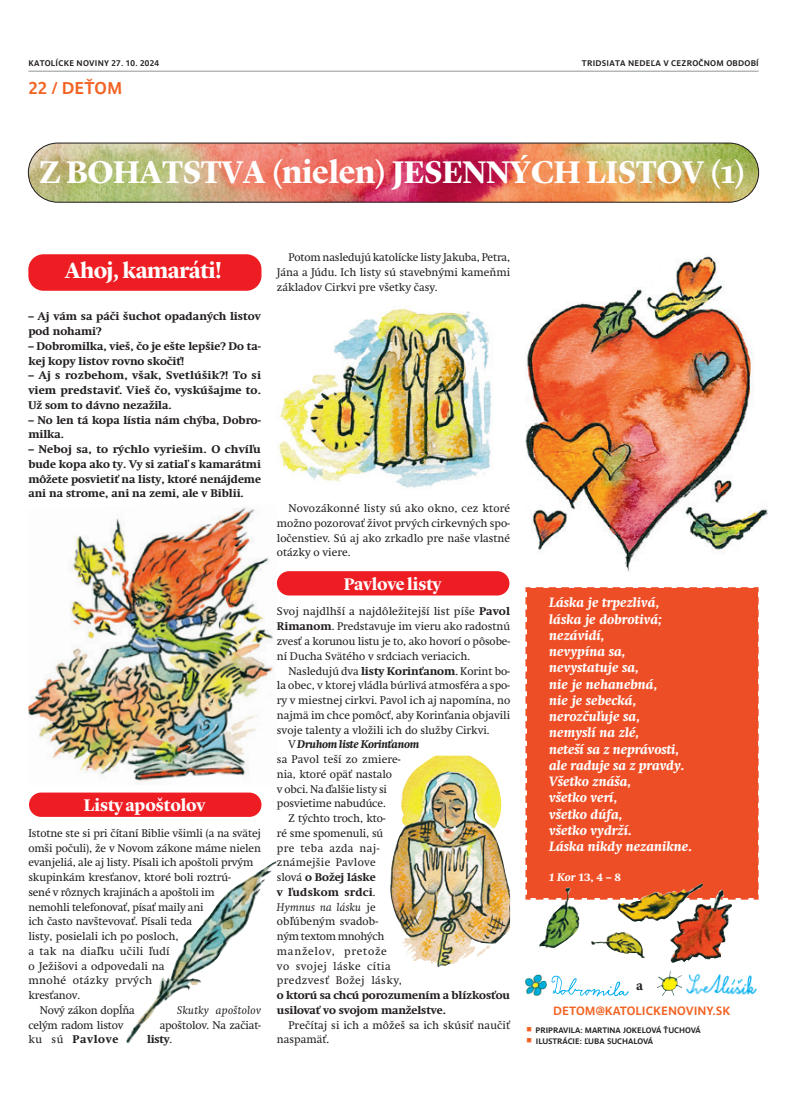
<style>
.page{position:relative;width:787px;height:1099px;background:#fff}
.page>*{position:absolute;margin:0;border:0;box-sizing:border-box;transform-origin:0 0}
.KN-TITUL_29_pt_NOVY{font:700 32.5px "Lyon Display";letter-spacing:-.01em;color:#fff}
.KN-TITUKY_20_pt_NOVY{font:700 22.5px "Lyon Display";letter-spacing:-.02em;color:#fff}
.KN-TITULOK_14_pt{font:700 17.5px "Lyon Display";letter-spacing:-.005em;color:#fff}
.KN-ZAHLAVIE-PAGINA{font:700 16.88px "Parisine Pro Gris";letter-spacing:.005em;color:#f26424}
.t1{font:700 15px "Minion Pro";color:#231f20}
.KN-TEXT{font:italic 700 13.75px/16.2px "Swift Neue LT Pro";color:#fff}
.KN-MALE_ZAHLAVIE_RED{font:700 11.88px "Parisine Pro Gris";letter-spacing:.005em;color:#f26424}
.KN-TEXT_ODSADENY{font:11.38px/14.8px "Swift Neue LT Pro";letter-spacing:.005em;color:#231f20;text-align:justify}
.KN-TEXT-2{font:11.38px/14.8px "Swift Neue LT Pro";letter-spacing:-.01em;color:#231f20}
.KN-TEXT-3{font:700 11.38px/14.8px "Swift Neue LT Pro";color:#231f20}
.KN-TEXT_ODSADENY-2{font:11.38px/14.8px "Swift Neue LT Pro";letter-spacing:.025em;color:#231f20}
.KN-TEXT_ODSADENY-3{font:11.38px "Swift Neue LT Pro";letter-spacing:-.015em;color:#231f20}
.KN-TEXT_ODSADENY-4{font:700 11.38px "Swift Neue LT Pro";letter-spacing:.05em;color:#231f20}
.KN-TEXT_ODSADENY-5{font:italic 11.38px "Swift Neue LT Pro";letter-spacing:.035em;color:#231f20}
.KN-TEXT-4{font:700 11.38px "Swift Neue LT Pro";color:#fff}
.KN-ZAHLAVIE-CIERNA{font:700 8.12px "Parisine Pro Gris";letter-spacing:.03em;color:#231f20}
.KN-autor-maly-bez_ciary{font:700 7.88px "Parisine Pro Gris";color:#231f20}
.s1{font-weight:400}
.s2{font-weight:700}
.s3{font-weight:700;font-style:italic}
.s4{font-style:italic}
.s5{font-family:"Minion Pro";font-weight:400;font-size:15px;color:#f26424}
</style>
<div class="page">
<hr style="left:28px;top:71px;width:730px;height:1px;background:#939598">
<img style="left:657px;top:971px;width:22px;height:25px">
<img style="left:679px;top:973px;width:79px;height:22px">
<img style="left:551px;top:975px;width:78px;height:22px">
<img style="left:525px;top:974px;width:22px;height:22px">
<img style="left:28px;top:507px;width:249px;height:278px">
<div style="left:28px;top:254px;width:233px;height:37px;background:#ee1d23;border-radius:15px"></div>
<img style="left:28px;top:143px;width:730px;height:59px;border-radius:30px">
<div style="left:28px;top:143px;width:730px;height:59px;border:1px solid #231f20;border-radius:30px"></div>
<div style="left:29px;top:792px;width:232px;height:24px;background:#ee1d23;border-radius:12px"></div>
<div style="left:277px;top:571px;width:232px;height:24px;background:#ee1d23;border-radius:12px"></div>
<img style="left:126px;top:861px;width:151px;height:182px">
<img style="left:279px;top:308px;width:213px;height:180px">
<img style="left:390px;top:755px;width:120px;height:212px">
<img style="left:525px;top:256px;width:242px;height:315px">
<div style="left:525px;top:587px;width:234px;height:313px;background:#ee4e26"></div>
<img style="left:539px;top:883px;width:195px;height:79px">
<p class="KN-ZAHLAVIE-CIERNA" style="left:28px;top:57px;width:132px">KATOLÍCKE NOVINY 27. 10. 2024</p>
<p class="KN-ZAHLAVIE-CIERNA" style="left:582px;top:57px;width:178px">TRIDSIATA NEDEĽA V CEZROČNOM OBDOBÍ</p>
<p class="KN-ZAHLAVIE-PAGINA" style="left:28px;top:75px;width:96px">22 / DEŤOM</p>
<p class="KN-TITUL_29_pt_NOVY" style="left:40px;top:147px;width:708px">Z BOHATSTVA (nielen) JESENNÝCH LISTOV (1)</p>
<p class="KN-TITUKY_20_pt_NOVY" style="left:65px;top:254px;width:158px">Ahoj, kamaráti!</p>
<p class="KN-TEXT-3" style="left:28px;top:309px;width:234px">– Aj vám sa páči šuchot opadaných listov pod nohami?</p>
<p class="KN-TEXT-3" style="left:28px;top:338px;width:234px">– Dobromilka, vieš, čo je ešte lepšie? Do ta&shy;kej kopy listov rovno skočiť!</p>
<p class="KN-TEXT-3" style="left:28px;top:368px;width:234px;text-align:justify">– Aj s rozbehom, však, Svetlúšik?! To si viem predstaviť. Vieš čo, vyskúšajme to.<br>Už som to dávno nezažila.</p>
<p class="KN-TEXT-3" style="left:28px;top:412px;width:234px">– No len tá kopa lístia nám chýba, Dobro&shy;milka.</p>
<p class="KN-TEXT-3" style="left:28px;top:442px;width:234px;text-align:justify">– Neboj sa, to rýchlo vyriešim. O chvíľu bude kopa ako ty. Vy si zatiaľ s kamarátmi môžete posvietiť na listy, ktoré nenájdeme ani na strome, ani na zemi, ale v Biblii.</p>
<p class="KN-TITULOK_14_pt" style="left:84px;top:792px;width:123px">Listy apoštolov</p>
<p class="KN-TEXT-2" style="left:28px;top:825px;width:234px">Istotne ste si pri čítaní Biblie všimli (a na svätej omši počuli), že v Novom zákone máme nielen evanjeliá, ale aj listy. Písali ich apoštoli prvým skupinkám kresťanov, ktoré boli roztrú-<br>sené v rôznych krajinách a apoštoli im<br>nemohli telefonovať, písať maily ani<br>ich často navštevovať. Písali teda<br>listy, posielali ich po posloch,<br>a tak na diaľku učili ľudí<br>o Ježišovi a odpovedali na<br>mnohé otázky prvých<br>kresťanov.</p>
<p class="KN-TEXT_ODSADENY-3" style="left:40px;top:1003px;width:96px">Nový zákon dopĺňa</p>
<p class="KN-TEXT_ODSADENY-5" style="left:177px;top:1003px;width:85px">Skutky apoštolov</p>
<p class="KN-TEXT_ODSADENY-3" style="left:28px;top:1018px;width:97px">celým radom listov</p>
<p class="KN-TEXT_ODSADENY" style="left:160px;top:1017px;width:103px">apoštolov. Na začiat-</p>
<p class="KN-TEXT_ODSADENY-4" style="left:28px;top:1032px;width:92px"><span class="s1">ku sú</span> Pavlove</p>
<p class="KN-TEXT_ODSADENY-4" style="left:147px;top:1032px;width:27px">listy<span class="s1">.</span></p>
<p class="KN-TEXT_ODSADENY" style="left:277px;top:250px;width:235px;text-indent:12px">Potom nasledujú katolícke listy Jakuba, Petra, Jána a Júdu. Ich listy sú stavebnými kameňmi základov Cirkvi pre všetky časy.</p>
<p class="KN-TEXT_ODSADENY" style="left:277px;top:501px;width:235px;text-indent:12px">Novozákonné listy sú ako okno, cez ktoré možno pozorovať život prvých cirkevných spo&shy;ločenstiev. Sú aj ako zrkadlo pre naše vlastné otázky o viere.</p>
<p class="KN-TITULOK_14_pt" style="left:344px;top:571px;width:99px">Pavlove listy</p>
<p class="KN-TEXT-2" style="left:277px;top:604px;width:235px;text-align:justify">Svoj najdlhší a najdôležitejší list píše <span class="s2">Pavol Rimanom</span>. Predstavuje im vieru ako radostnú zvesť a korunou listu je to, ako hovorí o pôsobe&shy;ní Ducha Svätého v srdciach veriacich.</p>
<p class="KN-TEXT_ODSADENY" style="left:277px;top:663px;width:235px;text-indent:12px">Nasledujú dva <span class="s2">listy Korinťanom</span>. Korint bo&shy;la obec, v ktorej vládla búrlivá atmosféra a spo&shy;ry v miestnej cirkvi. Pavol ich aj napomína, no najmä im chce pomôcť, aby Korinťania objavili svoje talenty a vložili ich do služby Cirkvi.</p>
<p class="KN-TEXT_ODSADENY" style="left:277px;top:737px;width:144px;text-align:left;text-indent:12px">V <span class="s3">Druhom liste Korinťanom </span>sa Pavol teší zo zmiere&shy;nia, ktoré opäť nastalo<br>v obci. Na ďalšie listy si posvietime nabudúce.</p>
<p class="KN-TEXT_ODSADENY-2" style="left:277px;top:810px;width:235px;text-indent:12px">Z týchto troch, kto-<br>ré sme spomenuli, sú<br>pre teba azda naj-<br>známejšie Pavlove<br>slová <span class="s2">o Božej láske<br>v ľudskom srdci</span>.<br><span class="s4">Hymnus na lásku</span> je<br>obľúbeným svadob-<br>ným textom mnohých<br>manželov, pretože<br>vo svojej láske cítia<br>predzvesť Božej lásky,<br><span class="s2">o ktorú sa chcú porozumením a blízkosťou usilovať vo svojom manželstve.</span></p>
<p class="KN-TEXT_ODSADENY" style="left:277px;top:1017px;width:235px;text-indent:12px">Prečítaj si ich a môžeš sa ich skúsiť naučiť naspamäť.</p>
<p class="KN-TEXT" style="left:549px;top:594px;width:112px">Láska je trpezlivá,</p>
<p class="KN-TEXT" style="left:549px;top:610px;width:115px">láska je dobrotivá;</p>
<p class="KN-TEXT" style="left:549px;top:627px;width:57px">nezávidí,</p>
<p class="KN-TEXT" style="left:549px;top:643px;width:78px">nevypína sa,</p>
<p class="KN-TEXT" style="left:549px;top:659px;width:91px">nevystatuje sa,</p>
<p class="KN-TEXT" style="left:549px;top:675px;width:110px">nie je nehanebná,</p>
<p class="KN-TEXT" style="left:549px;top:692px;width:89px">nie je sebecká,</p>
<p class="KN-TEXT" style="left:549px;top:708px;width:93px">nerozčuľuje sa,</p>
<p class="KN-TEXT" style="left:549px;top:724px;width:92px">nemyslí na zlé,</p>
<p class="KN-TEXT" style="left:549px;top:740px;width:137px">neteší sa z neprávosti, ale raduje sa z pravdy.</p>
<p class="KN-TEXT" style="left:549px;top:773px;width:84px">Všetko znáša,</p>
<p class="KN-TEXT" style="left:549px;top:789px;width:70px">všetko verí,</p>
<p class="KN-TEXT" style="left:549px;top:805px;width:75px">všetko dúfa,</p>
<p class="KN-TEXT" style="left:549px;top:822px;width:145px">všetko vydrží.<br>Láska nikdy nezanikne.</p>
<p class="KN-TEXT-4" style="left:549px;top:870px;width:73px"><span class="s4">1 Kor</span> 13, 4 – 8</p>
<p class="t1" style="left:636px;top:974px;width:8px">a</p>
<p class="KN-MALE_ZAHLAVIE_RED" style="left:553px;top:1001px;width:179px">DETOM@KATOLICKENOVINY.SK</p>
<p class="KN-autor-maly-bez_ciary" style="left:526px;top:1024px;width:176px"><span class="s5">■</span> PRIPRAVILA: MARTINA JOKELOVÁ ŤUCHOVÁ</p>
<p class="KN-autor-maly-bez_ciary" style="left:526px;top:1034px;width:128px"><span class="s5">■</span> ILUSTRÁCIE: ĽUBA SUCHALOVÁ</p>
</div>
